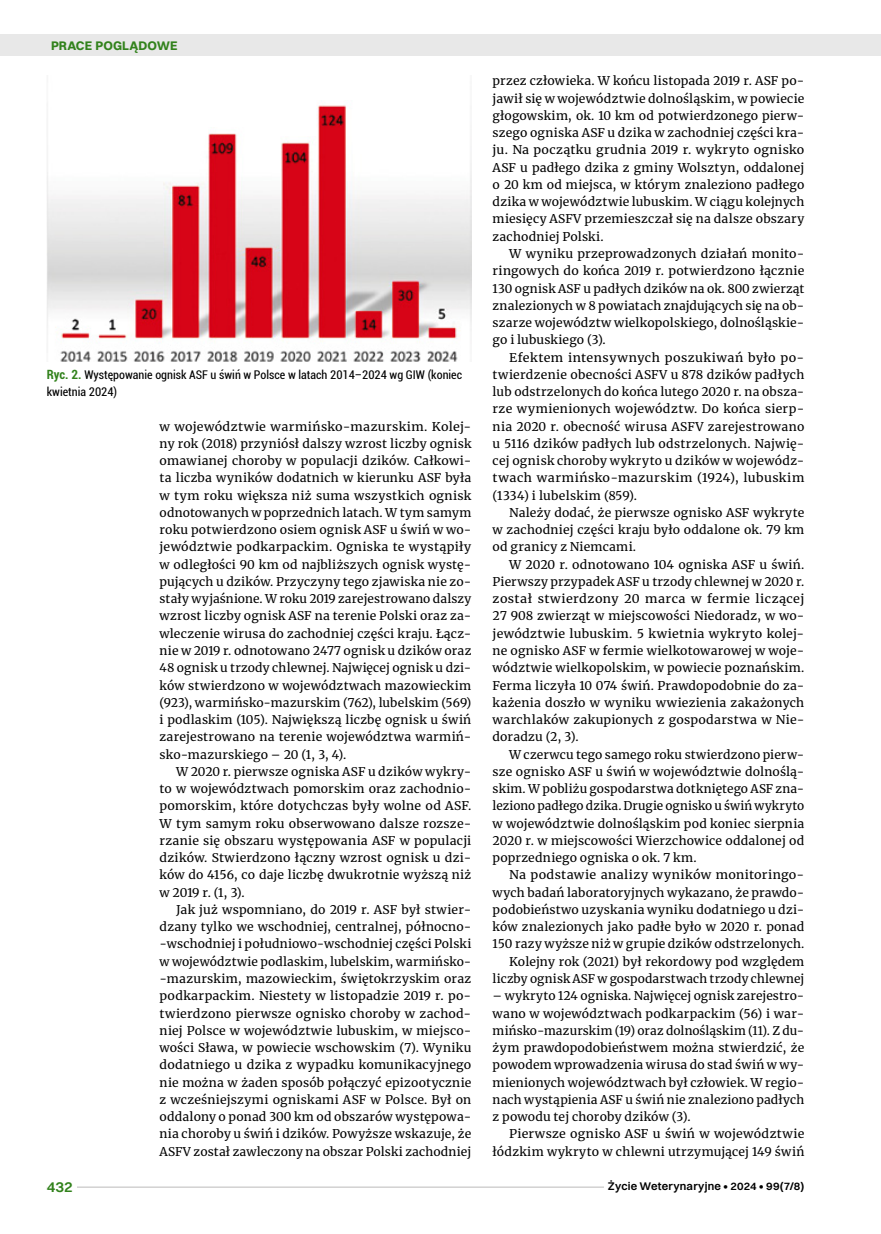
<style>
.page{position:relative;width:881px;height:1234px;background:#fff}
.page>*{position:absolute;margin:0;border:0;box-sizing:border-box;transform-origin:0 0}
.t1{font:600 15px "Switzer";color:#32821c}
.t2{font:700 12.6px "Switzer";color:#32821c}
.t3{font:12px/17.2px "Merriweather";letter-spacing:.015em;color:#000;text-align:justify}
.t4{font:12px/17.2px "Merriweather";letter-spacing:.015em;color:#000;text-align:justify;scale:1.04 1}
.t5{font:condensed 12px/17.2px "Roboto";color:#000}
.t6{font:600 11.25px "Switzer";letter-spacing:.015em;color:#000}
.s1{font-weight:700;font-size:12.75px;color:#32821c}
</style>
<div class="page">
<img style="left:47px;top:105px;width:424px;height:256px">
<div style="left:0;top:35px;width:880px;height:21px;background:#e8e8e8"></div>
<hr style="left:47px;top:1186px;width:565px;height:1px;background:#d2d1d1">
<div style="left:47px;top:1178px;width:30px;height:15px;background:#fff"></div>
<div style="left:604px;top:1180px;width:200px;height:13px;background:#fff"></div>
<p class="t2" style="left:51px;top:37px;width:128px">PRACE POGLĄDOWE</p>
<p class="t5" style="left:47px;top:365px;width:417px"><span class="s1">Ryc. 2.</span> Występowanie ognisk ASF u świń w Polsce w latach 2014–2024 wg GIW (koniec kwietnia 2024)</p>
<p class="t3" style="left:159px;top:417px;width:313px">w województwie warmińsko-mazurskim. Kolej&shy;ny rok (2018) przyniósł dalszy wzrost liczby ognisk omawianej choroby w populacji dzików. Całkowi&shy;ta liczba wyników dodatnich w kierunku ASF była w tym roku większa niż suma wszystkich ognisk odnotowanych w poprzednich latach. W tym samym roku potwierdzono osiem ognisk ASF u świń w wo&shy;jewództwie podkarpackim. Ogniska te wystąpiły w odległości 90 km od najbliższych ognisk wystę&shy;pujących u dzików. Przyczyny tego zjawiska nie zo&shy;stały wyjaśnione. W roku 2019 zarejestrowano dalszy wzrost liczby ognisk ASF na terenie Polski oraz za&shy;wleczenie wirusa do zachodniej części kraju. Łącz&shy;nie w 2019 r. odnotowano 2477 ognisk u dzików oraz 48 ognisk u trzody chlewnej. Najwięcej ognisk u dzi&shy;ków stwierdzono w województwach mazowieckim (923), warmińsko-mazurskim (762), lubelskim (569) i podlaskim (105). Największą liczbę ognisk u świń zarejestrowano na terenie województwa warmiń&shy;sko-mazurskiego – 20 (1, 3, 4).</p>
<p class="t3" style="left:159px;top:762px;width:313px;text-indent:16px">W 2020 r. pierwsze ogniska ASF u dzików wykry&shy;to w województwach pomorskim oraz zachodnio&shy;pomorskim, które dotychczas były wolne od ASF.<br>W tym samym roku obserwowano dalsze rozsze&shy;rzanie się obszaru występowania ASF w populacji dzików. Stwierdzono łączny wzrost ognisk u dzi&shy;ków do 4156, co daje liczbę dwukrotnie wyższą niż w 2019 r. (1, 3).</p>
<p class="t3" style="left:159px;top:900px;width:313px;text-indent:16px">Jak już wspomniano, do 2019 r. ASF był stwier&shy;dzany tylko we wschodniej, centralnej, północno--wschodniej i południowo-wschodniej części Polski w województwie podlaskim, lubelskim, warmińsko--mazurskim, mazowieckim, świętokrzyskim oraz podkarpackim. Niestety w listopadzie 2019 r. po&shy;twierdzono pierwsze ognisko choroby w zachod&shy;niej Polsce w województwie lubuskim, w miejsco&shy;wości Sława, w powiecie wschowskim (7). Wyniku dodatniego u dzika z wypadku komunikacyjnego nie można w żaden sposób połączyć epizootycznie z wcześniejszymi ogniskami ASF w Polsce. Był on oddalony o ponad 300 km od obszarów występowa&shy;nia choroby u świń i dzików. Powyższe wskazuje, że ASFV został zawleczony na obszar Polski zachodniej</p>
<p class="t3" style="left:492px;top:72px;width:313px">przez człowieka. W końcu listopada 2019 r. ASF po&shy;jawił się w województwie dolnośląskim, w powiecie głogowskim, ok. 10 km od potwierdzonego pierw&shy;szego ogniska ASF u dzika w zachodniej części kra&shy;ju. Na początku grudnia 2019 r. wykryto ognisko ASF u padłego dzika z gminy Wolsztyn, oddalonej o 20 km od miejsca, w którym znaleziono padłego dzika w województwie lubuskim. W ciągu kolejnych miesięcy ASFV przemieszczał się na dalsze obszary zachodniej Polski.</p>
<p class="t3" style="left:492px;top:244px;width:313px;text-indent:16px">W wyniku przeprowadzonych działań monito&shy;ringowych do końca 2019 r. potwierdzono łącznie 130 ognisk ASF u padłych dzików na ok. 800 zwierząt znalezionych w 8 powiatach znajdujących się na ob&shy;szarze województw wielkopolskiego, dolnośląskie&shy;go i lubuskiego (3).</p>
<p class="t4" style="left:492px;top:348px;width:301px;text-indent:16px">Efektem intensywnych poszukiwań było po&shy;twierdzenie obecności ASFV u 878 dzików padłych lub odstrzelonych do końca lutego 2020 r. na obsza&shy;rze wymienionych województw. Do końca sierp&shy;nia 2020 r. obecność wirusa ASFV zarejestrowano u 5116 dzików padłych lub odstrzelonych. Najwię&shy;cej ognisk choroby wykryto u dzików w wojewódz&shy;twach warmińsko-mazurskim (1924), lubuskim (1334) i lubelskim (859).</p>
<p class="t3" style="left:492px;top:503px;width:313px;text-indent:16px">Należy dodać, że pierwsze ognisko ASF wykryte w zachodniej części kraju było oddalone ok. 79 km od granicy z Niemcami.</p>
<p class="t3" style="left:492px;top:555px;width:313px;text-indent:16px">W 2020 r. odnotowano 104 ogniska ASF u świń.<br>Pierwszy przypadek ASF u trzody chlewnej w 2020 r. został stwierdzony 20 marca w fermie liczącej 27 908 zwierząt w miejscowości Niedoradz, w wo&shy;jewództwie lubuskim. 5 kwietnia wykryto kolej&shy;ne ognisko ASF w fermie wielkotowarowej w woje&shy;wództwie wielkopolskim, w powiecie poznańskim.<br>Ferma liczyła 10 074 świń. Prawdopodobnie do za&shy;każenia doszło w wyniku wwiezienia zakażonych warchlaków zakupionych z gospodarstwa w Nie&shy;doradzu (2, 3).</p>
<p class="t3" style="left:492px;top:745px;width:313px;text-indent:16px">W czerwcu tego samego roku stwierdzono pierw&shy;sze ognisko ASF u świń w województwie dolnoślą&shy;skim. W pobliżu gospodarstwa dotkniętego ASF zna&shy;leziono padłego dzika. Drugie ognisko u świń wykryto w województwie dolnośląskim pod koniec sierpnia 2020 r. w miejscowości Wierzchowice oddalonej od poprzedniego ogniska o ok. 7 km.</p>
<p class="t4" style="left:492px;top:865px;width:301px;text-align:right">Na podstawie analizy wyników monitoringo&shy;wych badań laboratoryjnych wykazano, że prawdo&shy;podobieństwo uzyskania wyniku dodatniego u dzi&shy;ków znalezionych jako padłe było w 2020 r. ponad 150 razy wyższe niż w grupie dzików odstrzelonych.<br>Kolejny rok (2021) był rekordowy pod względem liczby ognisk ASF w gospodarstwach trzody chlewnej</p>
<p class="t3" style="left:492px;top:986px;width:313px">– wykryto 124 ogniska. Najwięcej ognisk zarejestro&shy;wano w województwach podkarpackim (56) i war&shy;mińsko-mazurskim (19) oraz dolnośląskim (11). Z du&shy;żym prawdopodobieństwem można stwierdzić, że powodem wprowadzenia wirusa do stad świń w wy&shy;mienionych województwach był człowiek. W regio&shy;nach wystąpienia ASF u świń nie znaleziono padłych z powodu tej choroby dzików (3).</p>
<p class="t3" style="left:492px;top:1124px;width:313px;text-align:right">Pierwsze ognisko ASF u świń w województwie łódzkim wykryto w chlewni utrzymującej 149 świń</p>
<p class="t1" style="left:47px;top:1177px;width:27px">432</p>
<p class="t6" style="left:607px;top:1179px;width:198px">Życie Weterynaryjne • 2024 • 99(7/8)</p>
</div>
